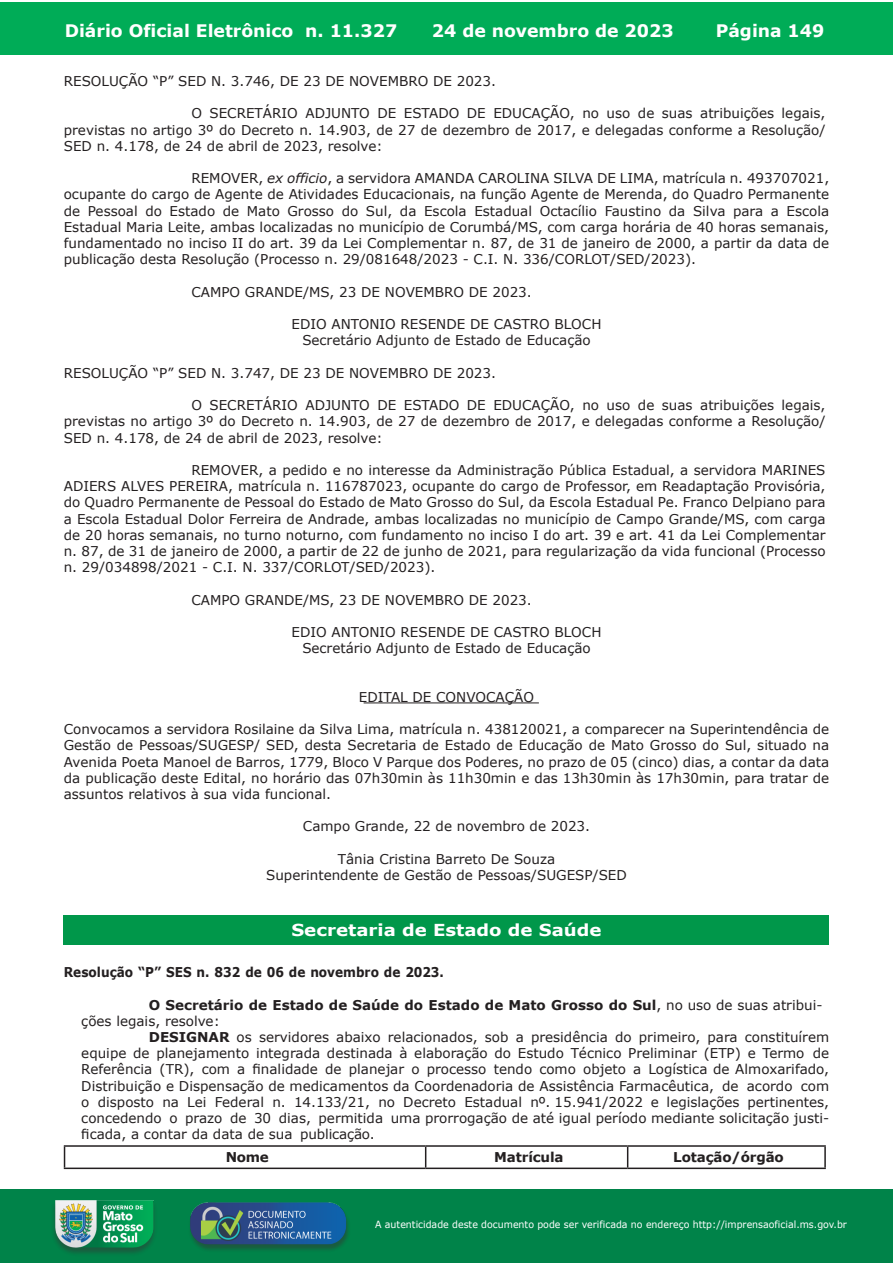
<style>
.page{position:relative;width:893px;height:1263px;background:#fff}
.page>*{position:absolute;margin:0;border:0;box-sizing:border-box;transform-origin:0 0}
.t1{font:700 17.25px "Verdana";color:#fff}
.t2{font:700 16.5px "Verdana";color:#fff;scale:1.1 1}
.t3{font:13.5px/16.2px "Verdana";color:#231f20;text-align:justify}
.t4{font:700 13.5px "Verdana";color:#231f20}
.t5{font:700 13.5px "Verdana";color:#231f20;scale:.9 1}
.t6{font:9.9px "Verdana";color:#fff;scale:.95 1}
.s1{font-style:italic}
.s2{font-weight:400}
.s3{font-weight:700}
</style>
<div class="page">
<div style="left:0;top:2px;width:893px;height:53px;background:#00ac57"></div>
<div style="left:1px;top:1189px;width:892px;height:74px;background:#008349"></div>
<img style="left:49px;top:1198px;width:111px;height:61px">
<img style="left:185px;top:1201px;width:168px;height:54px">
<hr style="left:364px;top:702px;width:175px;height:1px;background:#231f20">
<div style="left:64px;top:915px;width:765px;height:30px;background:#00974a"></div>
<hr style="left:64px;top:1145px;width:362px;height:2px;background:#231f20">
<svg style="left:64px;top:1147px;width:1px;height:20px"></svg>
<hr style="left:426px;top:1145px;width:202px;height:2px;background:#231f20">
<svg style="left:425px;top:1147px;width:1px;height:20px"></svg>
<hr style="left:628px;top:1145px;width:198px;height:2px;background:#231f20">
<svg style="left:627px;top:1147px;width:1px;height:20px"></svg>
<hr style="left:824px;top:1147px;width:2px;height:20px;background:#231f20">
<hr style="left:64px;top:1167px;width:362px;height:2px;background:#231f20">
<hr style="left:426px;top:1167px;width:202px;height:2px;background:#231f20">
<hr style="left:628px;top:1167px;width:198px;height:2px;background:#231f20">
<p class="t1" style="left:65px;top:18px;width:334px">Diário Oficial Eletrônico n. 11.327</p>
<p class="t1" style="left:432px;top:18px;width:243px">24 de novembro de 2023</p>
<p class="t1" style="left:716px;top:18px;width:110px">Página 149</p>
<p class="t3" style="left:64px;top:73px;width:434px">RESOLUÇÃO “P” SED N. 3.746, DE 23 DE NOVEMBRO DE 2023.</p>
<p class="t3" style="left:64px;top:105px;width:763px;text-indent:128px">O SECRETÁRIO ADJUNTO DE ESTADO DE EDUCAÇÃO, no uso de suas atribuições legais, previstas no artigo 3º do Decreto n. 14.903, de 27 de dezembro de 2017, e delegadas conforme a Resolução/ SED n. 4.178, de 24 de abril de 2023, resolve:</p>
<p class="t3" style="left:64px;top:170px;width:767px;text-indent:128px">REMOVER, <span class="s1">ex officio</span>, a servidora AMANDA CAROLINA SILVA DE LIMA, matrícula n. 493707021, ocupante do cargo de Agente de Atividades Educacionais, na função Agente de Merenda, do Quadro Permanente de Pessoal do Estado de Mato Grosso do Sul, da Escola Estadual Octacílio Faustino da Silva para a Escola Estadual Maria Leite, ambas localizadas no município de Corumbá/MS, com carga horária de 40 horas semanais, fundamentado no inciso II do art. 39 da Lei Complementar n. 87, de 31 de janeiro de 2000, a partir da data de publicação desta Resolução (Processo n. 29/081648/2023 - C.I. N. 336/CORLOT/SED/2023).</p>
<p class="t3" style="left:191px;top:284px;width:342px">CAMPO GRANDE/MS, 23 DE NOVEMBRO DE 2023.</p>
<p class="t3" style="left:291px;top:316px;width:311px;text-align:center">EDIO ANTONIO RESENDE DE CASTRO BLOCH<br>Secretário Adjunto de Estado de Educação</p>
<p class="t3" style="left:64px;top:365px;width:434px">RESOLUÇÃO “P” SED N. 3.747, DE 23 DE NOVEMBRO DE 2023.</p>
<p class="t3" style="left:64px;top:397px;width:763px;text-indent:128px">O SECRETÁRIO ADJUNTO DE ESTADO DE EDUCAÇÃO, no uso de suas atribuições legais, previstas no artigo 3º do Decreto n. 14.903, de 27 de dezembro de 2017, e delegadas conforme a Resolução/ SED n. 4.178, de 24 de abril de 2023, resolve:</p>
<p class="t3" style="left:64px;top:462px;width:763px;text-indent:128px">REMOVER, a pedido e no interesse da Administração Pública Estadual, a servidora MARINES ADIERS ALVES PEREIRA, matrícula n. 116787023, ocupante do cargo de Professor, em Readaptação Provisória, do Quadro Permanente de Pessoal do Estado de Mato Grosso do Sul, da Escola Estadual Pe. Franco Delpiano para a Escola Estadual Dolor Ferreira de Andrade, ambas localizadas no município de Campo Grande/MS, com carga de 20 horas semanais, no turno noturno, com fundamento no inciso I do art. 39 e art. 41 da Lei Complementar n. 87, de 31 de janeiro de 2000, a partir de 22 de junho de 2021, para regularização da vida funcional (Processo n. 29/034898/2021 - C.I. N. 337/CORLOT/SED/2023).</p>
<p class="t3" style="left:191px;top:591px;width:342px">CAMPO GRANDE/MS, 23 DE NOVEMBRO DE 2023.</p>
<p class="t3" style="left:291px;top:624px;width:311px;text-align:center">EDIO ANTONIO RESENDE DE CASTRO BLOCH<br>Secretário Adjunto de Estado de Educação</p>
<p class="t3" style="left:359px;top:689px;width:177px">EDITAL DE CONVOCAÇÃO</p>
<p class="t3" style="left:64px;top:721px;width:767px">Convocamos a servidora Rosilaine da Silva Lima, matrícula n. 438120021, a comparecer na Superintendência de Gestão de Pessoas/SUGESP/ SED, desta Secretaria de Estado de Educação de Mato Grosso do Sul, situado na Avenida Poeta Manoel de Barros, 1779, Bloco V Parque dos Poderes, no prazo de 05 (cinco) dias, a contar da data da publicação deste Edital, no horário das 07h30min às 11h30min e das 13h30min às 17h30min, para tratar de assuntos relativos à sua vida funcional.</p>
<p class="t3" style="left:303px;top:818px;width:289px">Campo Grande, 22 de novembro de 2023.</p>
<p class="t3" style="left:266px;top:851px;width:362px;text-align:center">Tânia Cristina Barreto De Souza<br>Superintendente de Gestão de Pessoas/SUGESP/SED</p>
<p class="t2" style="left:291px;top:918px;width:283px">Secretaria de Estado de Saúde</p>
<p class="t5" style="left:64px;top:963px;width:424px">Resolução “P” SES n. 832 de 06 de novembro de 2023.</p>
<p class="t4" style="left:149px;top:995px;width:675px">O Secretário de Estado de Saúde do Estado de Mato Grosso do Sul<span class="s2">, no uso de suas atribui-</span></p>
<p class="t3" style="left:81px;top:1013px;width:140px">ções legais, resolve:</p>
<p class="t3" style="left:149px;top:1029px;width:682px"><span class="s3">DESIGNAR</span> os servidores abaixo relacionados, sob a presidência do primeiro, para constituírem</p>
<p class="t3" style="left:81px;top:1045px;width:749px">equipe de planejamento integrada destinada à elaboração do Estudo Técnico Preliminar (ETP) e Termo de</p>
<p class="t3" style="left:81px;top:1061px;width:749px">Referência (TR), com a finalidade de planejar o processo tendo como objeto a Logística de Almoxarifado,</p>
<p class="t3" style="left:81px;top:1077px;width:749px">Distribuição e Dispensação de medicamentos da Coordenadoria de Assistência Farmacêutica, de acordo com</p>
<p class="t3" style="left:81px;top:1094px;width:749px">o disposto na Lei Federal n. 14.133/21, no Decreto Estadual nº. 15.941/2022 e legislações pertinentes,</p>
<p class="t3" style="left:81px;top:1110px;width:749px">concedendo o prazo de 30 dias, permitida uma prorrogação de até igual período mediante solicitação justi-</p>
<p class="t3" style="left:81px;top:1126px;width:295px">ficada, a contar da data de sua publicação.</p>
<p class="t4" style="left:226px;top:1148px;width:45px">Nome</p>
<p class="t4" style="left:494px;top:1148px;width:71px">Matrícula</p>
<p class="t4" style="left:673px;top:1148px;width:112px">Lotação/órgão</p>
<p class="t6" style="left:375px;top:1218px;width:498px">A autenticidade deste documento pode ser verificada no endereço http://imprensaoficial.ms.gov.br</p>
</div>
